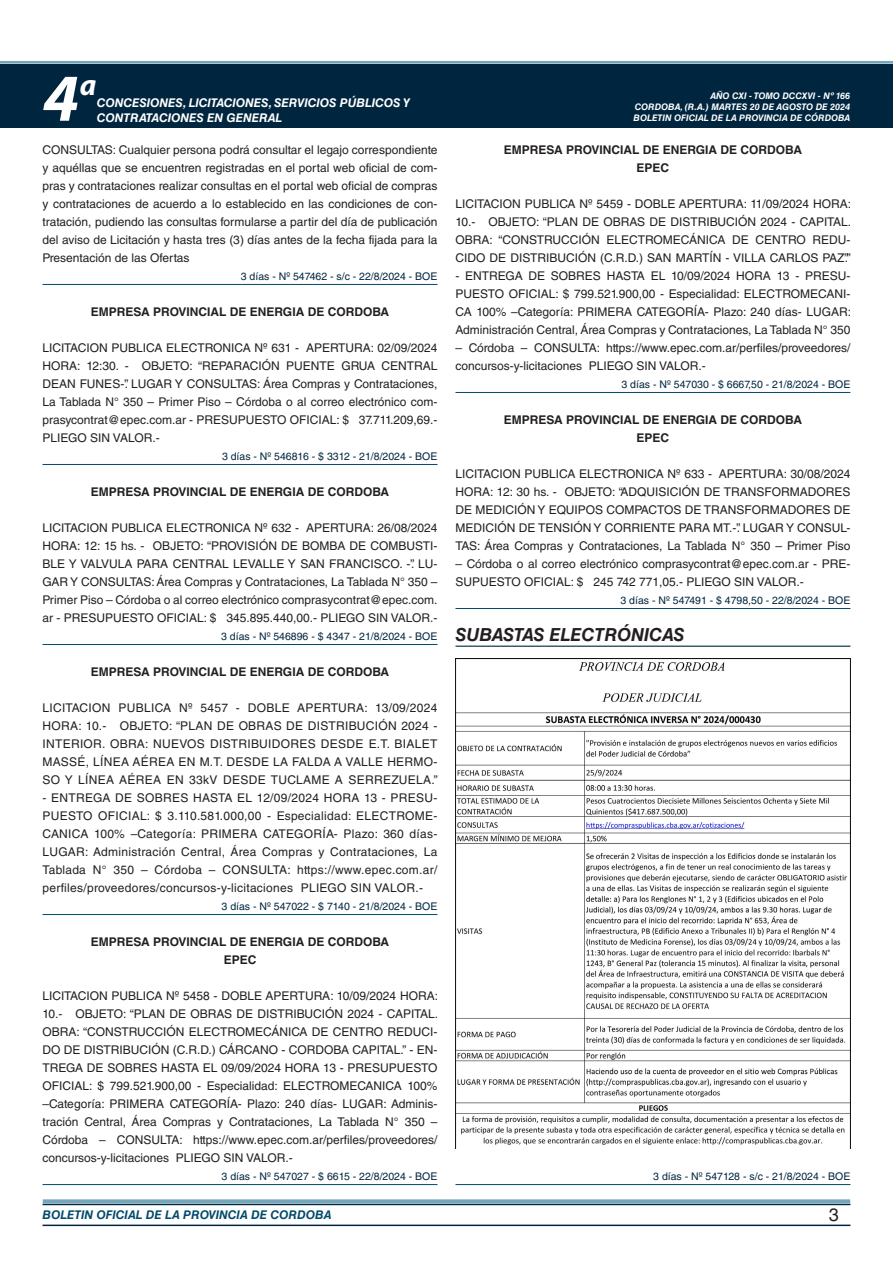
<style>
.page{position:relative;width:893px;height:1263px;background:#fff}
.page>*{position:absolute;margin:0;border:0;box-sizing:border-box;transform-origin:0 0}
.t1{font:italic 700 67.5px "Myriad Pro";color:#fff}
.t2{font:italic 700 30px "Myriad Pro";color:#fff}
.NOMBRE_DE_MINISTERIO{font:italic 700 18px "Helvetica LT Std";color:#231f20}
.t3{font:18px "Helvetica LT Std";color:#231f20}
.TEXTO_BASE{font:12px/18px "Helvetica LT Std";color:#231f20;text-align:justify}
.RESUELVE{font:700 12px "Helvetica LT Std";color:#231f20}
.t4{font:italic 700 12px/14.4px "Helvetica LT Std";color:#fff}
.t5{font:italic 700 12px "Helvetica LT Std";color:#004b6c}
.FECHA_DE_VENCIMIENTO{font:10.5px "Helvetica LT Std";color:#00263f}
.t6{font:italic 700 9px/10.8px "Helvetica LT Std";color:#fff;text-align:right}
</style>
<div class="page">
<div style="left:0;top:61px;width:893px;height:6px;background:#fff;opacity:.75"></div>
<hr style="left:43px;top:1224px;width:807px;height:2px;background:#00263f">
<div style="left:42px;top:1198px;width:809px;height:8px;background:#fff;opacity:.75"></div>
<div style="left:0;top:64px;width:893px;height:64px;background:#00263f"></div>
<hr style="left:43px;top:284px;width:394px;height:1px;background:#004b6c">
<hr style="left:43px;top:464px;width:394px;height:1px;background:#004b6c">
<hr style="left:43px;top:644px;width:394px;height:1px;background:#004b6c">
<hr style="left:43px;top:914px;width:394px;height:1px;background:#004b6c">
<hr style="left:43px;top:1184px;width:394px;height:1px;background:#004b6c">
<hr style="left:455px;top:392px;width:395px;height:1px;background:#004b6c">
<hr style="left:455px;top:608px;width:395px;height:1px;background:#004b6c">
<hr style="left:455px;top:646px;width:395px;height:1px;background:#00263f">
<hr style="left:455px;top:1184px;width:395px;height:1px;background:#004b6c">
<img style="left:455px;top:658px;width:395px;height:491px">
<h1 class="t1" style="left:43px;top:54px;width:38px">4</h1>
<h2 class="t2" style="left:80px;top:66px;width:18px">a</h2>
<p class="t4" style="left:97px;top:96px;width:315px">CONCESIONES, LICITACIONES, SERVICIOS PÚBLICOS Y<br>CONTRATACIONES EN GENERAL</p>
<p class="TEXTO_BASE" style="left:43px;top:141px;width:396px">CONSULTAS: Cualquier persona podrá consultar el legajo correspondiente y aquéllas que se encuentren registradas en el portal web oficial de com&shy;pras y contrataciones realizar consultas en el portal web oficial de compras y contrataciones de acuerdo a lo establecido en las condiciones de con&shy;tratación, pudiendo las consultas formularse a partir del día de publicación del aviso de Licitación y hasta tres (3) días antes de la fecha fijada para la Presentación de las Ofertas</p>
<p class="FECHA_DE_VENCIMIENTO" style="left:241px;top:270px;width:198px">3 días - Nº 547462 - s/c - 22/8/2024 - BOE</p>
<p class="RESUELVE" style="left:91px;top:304px;width:300px">EMPRESA PROVINCIAL DE ENERGIA DE CORDOBA</p>
<p class="TEXTO_BASE" style="left:43px;top:339px;width:396px">LICITACION PUBLICA ELECTRONICA Nº 631 - APERTURA: 02/09/2024<br>HORA: 12:30. - OBJETO: “REPARACIÓN PUENTE GRUA CENTRAL DEAN FUNES-”. LUGAR Y CONSULTAS: Área Compras y Contrataciones, La Tablada N° 350 – Primer Piso – Córdoba o al correo electrónico com&shy;prasycontrat@epec.com.ar - PRESUPUESTO OFICIAL: $ 37.711.209,69.- PLIEGO SIN VALOR.-</p>
<p class="FECHA_DE_VENCIMIENTO" style="left:222px;top:450px;width:217px">3 días - Nº 546816 - $ 3312 - 21/8/2024 - BOE</p>
<p class="RESUELVE" style="left:91px;top:484px;width:300px">EMPRESA PROVINCIAL DE ENERGIA DE CORDOBA</p>
<p class="TEXTO_BASE" style="left:43px;top:519px;width:396px">LICITACION PUBLICA ELECTRONICA Nº 632 - APERTURA: 26/08/2024<br>HORA: 12: 15 hs. - OBJETO: “PROVISIÓN DE BOMBA DE COMBUSTI-BLE Y VALVULA PARA CENTRAL LEVALLE Y SAN FRANCISCO. -”. LU-GAR Y CONSULTAS: Área Compras y Contrataciones, La Tablada N° 350 – Primer Piso – Córdoba o al correo electrónico comprasycontrat@epec.com. ar - PRESUPUESTO OFICIAL: $ 345.895.440,00.- PLIEGO SIN VALOR.-</p>
<p class="FECHA_DE_VENCIMIENTO" style="left:221px;top:630px;width:218px">3 días - Nº 546896 - $ 4347 - 21/8/2024 - BOE</p>
<p class="RESUELVE" style="left:91px;top:664px;width:300px">EMPRESA PROVINCIAL DE ENERGIA DE CORDOBA</p>
<p class="TEXTO_BASE" style="left:43px;top:699px;width:397px">LICITACION PUBLICA Nº 5457 - DOBLE APERTURA: 13/09/2024<br>HORA: 10.- OBJETO: “PLAN DE OBRAS DE DISTRIBUCIÓN 2024 - INTERIOR. OBRA: NUEVOS DISTRIBUIDORES DESDE E.T. BIALET MASSÉ, LÍNEA AÉREA EN M.T. DESDE LA FALDA A VALLE HERMO-SO Y LÍNEA AÉREA EN 33kV DESDE TUCLAME A SERREZUELA.”</p>
<p class="TEXTO_BASE" style="left:43px;top:789px;width:396px">- ENTREGA DE SOBRES HASTA EL 12/09/2024 HORA 13 - PRESU-PUESTO OFICIAL: $ 3.110.581.000,00 - Especialidad: ELECTROME-CANICA 100% –Categoría: PRIMERA CATEGORÍA- Plazo: 360 días-LUGAR: Administración Central, Área Compras y Contrataciones, La Tablada N° 350 – Córdoba – CONSULTA: https://www.epec.com.ar/ perfiles/proveedores/concursos-y-licitaciones PLIEGO SIN VALOR.-</p>
<p class="FECHA_DE_VENCIMIENTO" style="left:222px;top:900px;width:217px">3 días - Nº 547022 - $ 7140 - 21/8/2024 - BOE</p>
<p class="RESUELVE" style="left:91px;top:934px;width:300px">EMPRESA PROVINCIAL DE ENERGIA DE CORDOBA</p>
<p class="RESUELVE" style="left:224px;top:952px;width:34px">EPEC</p>
<p class="TEXTO_BASE" style="left:43px;top:987px;width:397px">LICITACION PUBLICA Nº 5458 - DOBLE APERTURA: 10/09/2024 HORA:<br>10.- OBJETO: “PLAN DE OBRAS DE DISTRIBUCIÓN 2024 - CAPITAL.<br>OBRA: “CONSTRUCCIÓN ELECTROMECÁNICA DE CENTRO REDUCI-DO DE DISTRIBUCIÓN (C.R.D.) CÁRCANO - CORDOBA CAPITAL.” - EN-TREGA DE SOBRES HASTA EL 09/09/2024 HORA 13 - PRESUPUESTO OFICIAL: $ 799.521.900,00 - Especialidad: ELECTROMECANICA 100% –Categoría: PRIMERA CATEGORÍA- Plazo: 240 días- LUGAR: Adminis&shy;tración Central, Área Compras y Contrataciones, La Tablada N° 350 – Córdoba – CONSULTA: https://www.epec.com.ar/perfiles/proveedores/ concursos-y-licitaciones PLIEGO SIN VALOR.-</p>
<p class="FECHA_DE_VENCIMIENTO" style="left:222px;top:1170px;width:217px">3 días - Nº 547027 - $ 6615 - 22/8/2024 - BOE</p>
<p class="t6" style="left:635px;top:91px;width:217px">AÑO CXI - TOMO DCCXVI - Nº 166<br>CORDOBA, (R.A.) MARTES 20 DE AGOSTO DE 2024</p>
<p class="t6" style="left:634px;top:112px;width:218px">BOLETIN OFICIAL DE LA PROVINCIA DE CÓRDOBA</p>
<p class="RESUELVE" style="left:504px;top:142px;width:300px">EMPRESA PROVINCIAL DE ENERGIA DE CORDOBA</p>
<p class="RESUELVE" style="left:637px;top:160px;width:34px">EPEC</p>
<p class="TEXTO_BASE" style="left:455px;top:195px;width:397px">LICITACION PUBLICA Nº 5459 - DOBLE APERTURA: 11/09/2024 HORA:<br>10.- OBJETO: “PLAN DE OBRAS DE DISTRIBUCIÓN 2024 - CAPITAL.<br>OBRA: “CONSTRUCCIÓN ELECTROMECÁNICA DE CENTRO REDU-CIDO DE DISTRIBUCIÓN (C.R.D.) SAN MARTÍN - VILLA CARLOS PAZ”.”</p>
<p class="TEXTO_BASE" style="left:455px;top:267px;width:397px">- ENTREGA DE SOBRES HASTA EL 10/09/2024 HORA 13 - PRESU-PUESTO OFICIAL: $ 799.521.900,00 - Especialidad: ELECTROMECANI-CA 100% –Categoría: PRIMERA CATEGORÍA- Plazo: 240 días- LUGAR:<br>Administración Central, Área Compras y Contrataciones, La Tablada N° 350</p>
<p class="TEXTO_BASE" style="left:455px;top:339px;width:396px">– Córdoba – CONSULTA: https://www.epec.com.ar/perfiles/proveedores/ concursos-y-licitaciones PLIEGO SIN VALOR.-</p>
<p class="FECHA_DE_VENCIMIENTO" style="left:622px;top:378px;width:230px">3 días - Nº 547030 - $ 6667,50 - 21/8/2024 - BOE</p>
<p class="RESUELVE" style="left:504px;top:412px;width:300px">EMPRESA PROVINCIAL DE ENERGIA DE CORDOBA</p>
<p class="RESUELVE" style="left:637px;top:430px;width:34px">EPEC</p>
<p class="TEXTO_BASE" style="left:455px;top:465px;width:396px">LICITACION PUBLICA ELECTRONICA Nº 633 - APERTURA: 30/08/2024<br>HORA: 12: 30 hs. - OBJETO: “ADQUISICIÓN DE TRANSFORMADORES DE MEDICIÓN Y EQUIPOS COMPACTOS DE TRANSFORMADORES DE MEDICIÓN DE TENSIÓN Y CORRIENTE PARA MT.-”. LUGAR Y CONSUL-TAS: Área Compras y Contrataciones, La Tablada N° 350 – Primer Piso</p>
<p class="TEXTO_BASE" style="left:455px;top:555px;width:396px">– Córdoba o al correo electrónico comprasycontrat@epec.com.ar - PRE-<br>SUPUESTO OFICIAL: $ 245 742 771,05.- PLIEGO SIN VALOR.-</p>
<p class="FECHA_DE_VENCIMIENTO" style="left:621px;top:594px;width:231px">3 días - Nº 547491 - $ 4798,50 - 22/8/2024 - BOE</p>
<p class="NOMBRE_DE_MINISTERIO" style="left:455px;top:624px;width:230px">SUBASTAS ELECTRÓNICAS</p>
<p class="FECHA_DE_VENCIMIENTO" style="left:653px;top:1170px;width:199px">3 días - Nº 547128 - s/c - 21/8/2024 - BOE</p>
<p class="t5" style="left:43px;top:1208px;width:290px">BOLETIN OFICIAL DE LA PROVINCIA DE CORDOBA</p>
<h3 class="t3" style="left:829px;top:1204px;width:12px">3</h3>
</div>
